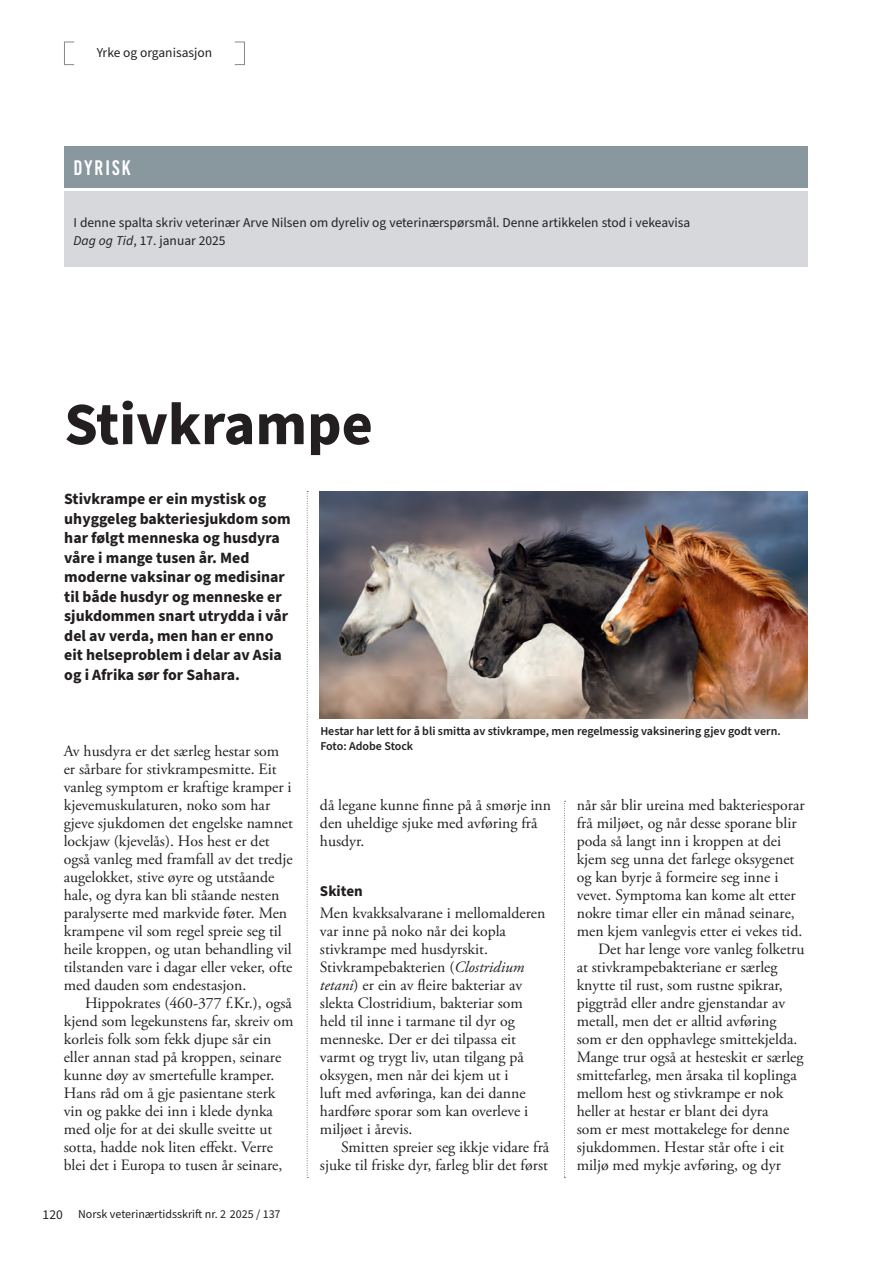
<style>
.page{position:relative;width:893px;height:1263px;background:#fff}
.page>*{position:absolute;margin:0;border:0;box-sizing:border-box;transform-origin:0 0}
.t1{font:700 60px "Source Sans Pro";color:#231f20}
.t2{font:21px "Bebas Kai";letter-spacing:.1em;color:#fff}
.t3{font:15.75px/18px "Adobe Garamond Pro";color:#231f20}
.t4{font:700 15.75px/19.5px "Source Sans Pro";color:#231f20}
.t5{font:700 15px "Source Sans Pro";color:#231f20}
.t6{font:13.5px/18px "Source Sans Pro";color:#231f20}
.t7{font:600 12px/15px "Source Sans Pro";color:#231f20}
.t8{font:12px "Source Sans Pro";color:#231f20}
.s1{font-style:italic}
.s2{font-size:13.5px}
</style>
<div class="page">
<div style="left:64px;top:42px;width:10px;height:23px;border:1px solid #868a81"></div>
<div style="left:235px;top:42px;width:10px;height:23px;border:1px solid #868a81"></div>
<svg style="left:307px;top:491px;width:1px;height:687px"></svg>
<svg style="left:564px;top:801px;width:1px;height:377px"></svg>
<div style="left:65px;top:147px;width:743px;height:41px;background:#89979f"></div>
<div style="left:65px;top:191px;width:743px;height:75px;background:#d6d8db"></div>
<img style="left:320px;top:491px;width:488px;height:227px">
<p class="t6" style="left:97px;top:44px;width:117px">Yrke og organisasjon</p>
<h2 class="t2" style="left:74px;top:156px;width:58px">Dyrisk</h2>
<p class="t6" style="left:74px;top:214px;width:618px">I denne spalta skriv veterinær Arve Nilsen om dyreliv og veterinærspørsmål. Denne artikkelen stod i vekeavisa<br><span class="s1">Dag og Tid</span>, 17. januar 2025</p>
<h1 class="t1" style="left:64px;top:383px;width:310px">Stivkrampe</h1>
<p class="t4" style="left:64px;top:490px;width:228px">Stivkrampe er ein mystisk og uhyggeleg bakteriesjukdom som har følgt menneska og husdyra våre i mange tusen år. Med moderne vaksinar og medisinar til både husdyr og menneske er sjukdommen snart utrydda i vår del av verda, men han er enno eit helseproblem i delar av Asia og i Afrika sør for Sahara.</p>
<p class="t3" style="left:64px;top:743px;width:231px">Av husdyra er det særleg hestar som er sårbare for stivkrampesmitte. Eit vanleg symptom er kraftige kramper i kjevemuskulaturen, noko som har gjeve sjukdomen det engelske namnet lockjaw (kjevelås). Hos hest er det også vanleg med framfall av det tredje augelokket, stive øyre og utståande hale, og dyra kan bli ståande nesten paralyserte med markvide føter. Men krampene vil som regel spreie seg til heile kroppen, og utan behandling vil tilstanden vare i dagar eller veker, ofte med dauden som endestasjon.</p>
<p class="t3" style="left:64px;top:995px;width:231px;text-indent:21px">Hippokrates (460-377 f.Kr.), også kjend som legekunstens far, skreiv om korleis folk som fekk djupe sår ein eller annan stad på kroppen, seinare kunne døy av smertefulle kramper.<br>Hans råd om å gje pasientane sterk vin og pakke dei inn i klede dynka med olje for at dei skulle sveitte ut sotta, hadde nok liten effekt. Verre blei det i Europa to tusen år seinare,</p>
<p class="t8" style="left:43px;top:1206px;width:239px"><span class="s2">120</span> Norsk veterinærtidsskrift nr. 2 2025 / 137</p>
<p class="t7" style="left:320px;top:723px;width:462px">Hestar har lett for å bli smitta av stivkrampe, men regelmessig vaksinering gjev godt vern.<br>Foto: Adobe Stock</p>
<p class="t3" style="left:320px;top:797px;width:233px">då legane kunne finne på å smørje inn den uheldige sjuke med avføring frå husdyr.</p>
<p class="t5" style="left:320px;top:880px;width:44px">Skiten</p>
<p class="t3" style="left:320px;top:905px;width:227px">Men kvakksalvarane i mellomalderen var inne på noko når dei kopla stivkrampe med husdyrskit.<br>Stivkrampebakterien (<span class="s1">Clostridium tetani</span>) er ein av fleire bakteriar av slekta Clostridium, bakteriar som held til inne i tarmane til dyr og menneske. Der er dei tilpassa eit varmt og trygt liv, utan tilgang på oksygen, men når dei kjem ut i<br>luft med avføringa, kan dei danne hardføre sporar som kan overleve i miljøet i årevis.</p>
<p class="t3" style="left:320px;top:1139px;width:231px;text-align:right">Smitten spreier seg ikkje vidare frå sjuke til friske dyr, farleg blir det først</p>
<p class="t3" style="left:577px;top:797px;width:229px">når sår blir ureina med bakteriesporar</p>
<p class="t3" style="left:577px;top:815px;width:221px">frå miljøet, og når desse sporane blir</p>
<p class="t3" style="left:577px;top:833px;width:206px">poda så langt inn i kroppen at dei</p>
<p class="t3" style="left:577px;top:851px;width:219px">kjem seg unna det farlege oksygenet</p>
<p class="t3" style="left:577px;top:869px;width:203px">og kan byrje å formeire seg inne i</p>
<p class="t3" style="left:577px;top:887px;width:220px">vevet. Symptoma kan kome alt etter</p>
<p class="t3" style="left:577px;top:905px;width:220px">nokre timar eller ein månad seinare,</p>
<p class="t3" style="left:577px;top:923px;width:227px">men kjem vanlegvis etter ei vekes tid.</p>
<p class="t3" style="left:598px;top:941px;width:208px">Det har lenge vore vanleg folketru</p>
<p class="t3" style="left:577px;top:959px;width:202px">at stivkrampebakteriane er særleg</p>
<p class="t3" style="left:577px;top:977px;width:207px">knytte til rust, som rustne spikrar,</p>
<p class="t3" style="left:577px;top:995px;width:210px">piggtråd eller andre gjenstandar av</p>
<p class="t3" style="left:577px;top:1013px;width:201px">metall, men det er alltid avføring</p>
<p class="t3" style="left:577px;top:1031px;width:222px">som er den opphavlege smittekjelda.</p>
<p class="t3" style="left:577px;top:1049px;width:228px">Mange trur også at hesteskit er særleg</p>
<p class="t3" style="left:577px;top:1067px;width:221px">smittefarleg, men årsaka til koplinga</p>
<p class="t3" style="left:577px;top:1085px;width:208px">mellom hest og stivkrampe er nok</p>
<p class="t3" style="left:577px;top:1103px;width:193px">heller at hestar er blant dei dyra</p>
<p class="t3" style="left:577px;top:1121px;width:214px">som er mest mottakelege for denne</p>
<p class="t3" style="left:577px;top:1139px;width:209px">sjukdommen. Hestar står ofte i eit</p>
<p class="t3" style="left:577px;top:1157px;width:206px">miljø med mykje avføring, og dyr</p>
</div>
